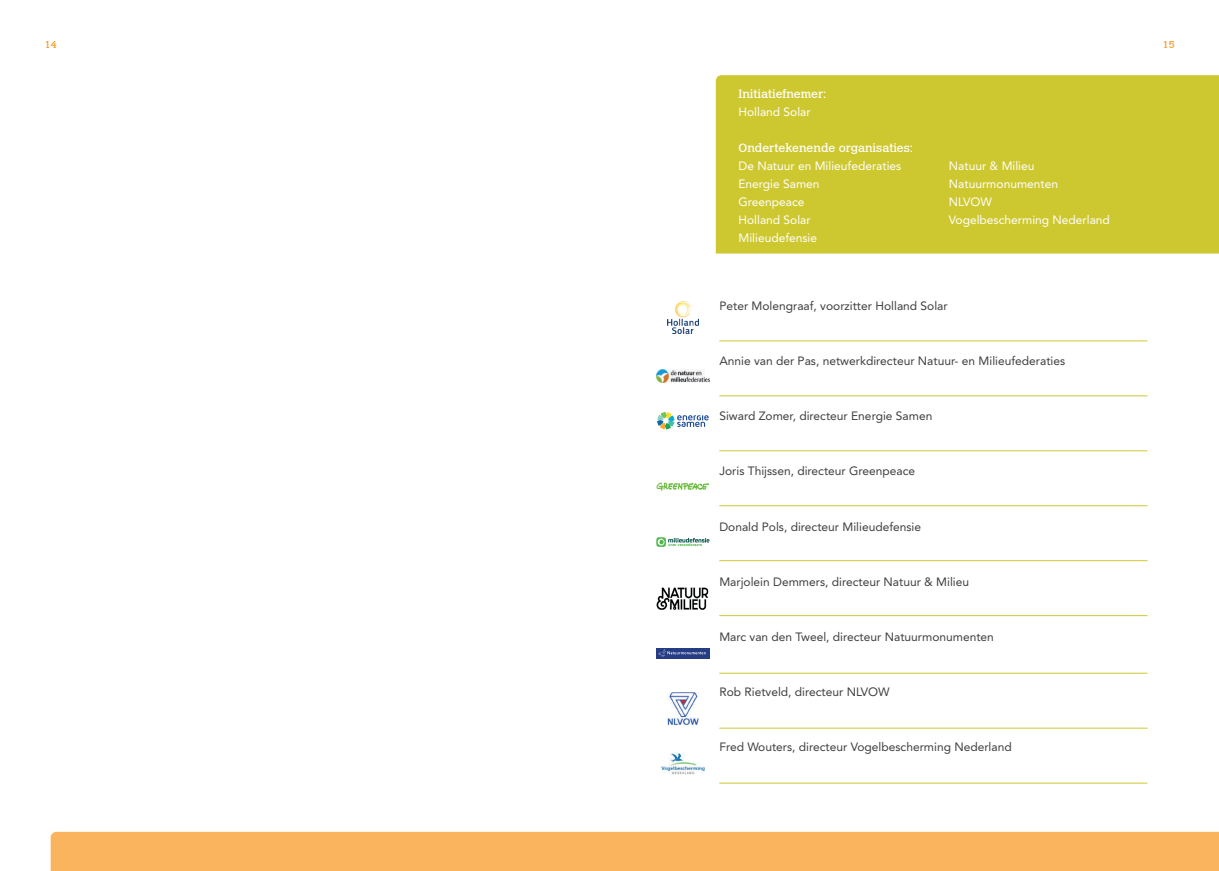
<style>
.page{position:relative;width:1219px;height:871px;background:#fff}
.page>*{position:absolute;margin:0;border:0;box-sizing:border-box;transform-origin:0 0}
.t1{font:12px "Avenir";color:#3e3e3f}
.t2{font:12px/18px "Avenir";color:#fff}
.t3{font:12px "Calvert";color:#fff}
.t4{font:10px "Calvert";color:#f79a24}
</style>
<div class="page">
<div style="left:51px;top:831px;width:1168px;height:39px;background:#f9b45d"></div>
<div style="left:716px;top:75px;width:503px;height:178px;background:#cec830"></div>
<img style="left:667px;top:301px;width:32px;height:32px">
<svg style="left:656px;top:482px;width:53px;height:8px"></svg>
<div style="left:656px;top:647px;width:53px;height:10px;background:#263c84"></div>
<svg style="left:658px;top:649px;width:48px;height:8px"></svg>
<img style="left:656px;top:370px;width:53px;height:12px">
<svg style="left:656px;top:537px;width:53px;height:9px"></svg>
<img style="left:667px;top:692px;width:32px;height:33px">
<svg style="left:657px;top:412px;width:52px;height:17px"></svg>
<img style="left:656px;top:587px;width:53px;height:22px">
<img style="left:661px;top:753px;width:44px;height:22px">
<hr style="left:719px;top:340px;width:428px;height:1px;background:#cec830">
<hr style="left:719px;top:450px;width:428px;height:1px;background:#cec830">
<hr style="left:719px;top:560px;width:428px;height:1px;background:#cec830">
<hr style="left:719px;top:672px;width:428px;height:1px;background:#cec830">
<hr style="left:719px;top:395px;width:428px;height:1px;background:#cec830">
<hr style="left:719px;top:505px;width:428px;height:1px;background:#cec830">
<hr style="left:719px;top:615px;width:428px;height:1px;background:#cec830">
<hr style="left:719px;top:727px;width:428px;height:1px;background:#cec830">
<hr style="left:719px;top:782px;width:428px;height:1px;background:#cec830">
<p class="t4" style="left:45px;top:38px;width:13px">14</p>
<p class="t3" style="left:738px;top:87px;width:89px">Initiatiefnemer:</p>
<p class="t2" style="left:738px;top:103px;width:74px">Holland Solar</p>
<p class="t3" style="left:738px;top:141px;width:176px">Ondertekenende organisaties:</p>
<p class="t2" style="left:738px;top:157px;width:164px">De Natuur en Milieufederaties<br>Energie Samen<br>Greenpeace<br>Holland Solar<br>Milieudefensie</p>
<p class="t2" style="left:949px;top:157px;width:162px">Natuur &amp; Milieu<br>Natuurmonumenten<br>NLVOW<br>Vogelbescherming Nederland</p>
<p class="t1" style="left:719px;top:297px;width:230px">Peter Molengraaf, voorzitter Holland Solar</p>
<p class="t1" style="left:719px;top:352px;width:347px">Annie van der Pas, netwerkdirecteur Natuur- en Milieufederaties</p>
<p class="t1" style="left:719px;top:407px;width:215px">Siward Zomer, directeur Energie Samen</p>
<p class="t1" style="left:719px;top:462px;width:197px">Joris Thijssen, directeur Greenpeace</p>
<p class="t1" style="left:719px;top:517px;width:203px">Donald Pols, directeur Milieudefensie</p>
<p class="t1" style="left:719px;top:572px;width:251px">Marjolein Demmers, directeur Natuur &amp; Milieu</p>
<p class="t1" style="left:719px;top:627px;width:276px">Marc van den Tweel, directeur Natuurmonumenten</p>
<p class="t1" style="left:719px;top:682px;width:172px">Rob Rietveld, directeur NLVOW</p>
<p class="t1" style="left:719px;top:737px;width:294px">Fred Wouters, directeur Vogelbescherming Nederland</p>
<p class="t4" style="left:1163px;top:38px;width:13px">15</p>
</div>
